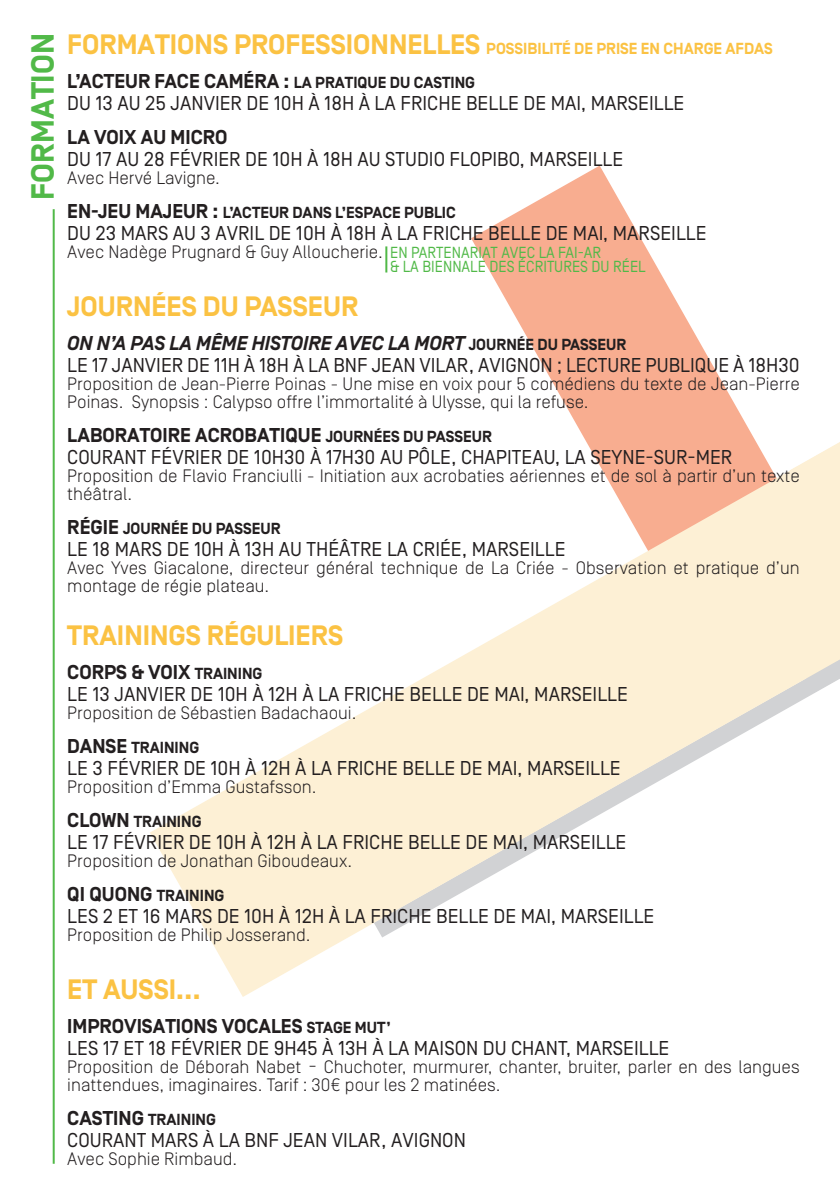
<style>
.page{position:relative;width:840px;height:1191px;background:#fff}
.page>*{position:absolute;margin:0;border:0;box-sizing:border-box;transform-origin:0 0}
.t1{font:700 32px "Simplon Norm";color:#51b948}
.t2{font:700 28px "Simplon Norm";color:#fbc243}
.t3{font:20px "Simplon Norm";color:#231f20}
.t4{font:700 20px "Simplon Norm";color:#231f20}
.t5{font:italic 700 20px "Simplon Norm";color:#231f20}
.t6{font:300 18px/18px "Simplon Norm";color:#231f20}
.t7{font:700 16px "Simplon Norm";color:#231f20}
.t8{font:700 16px "Simplon Norm";color:#fbc243}
.t9{font:16px "Simplon Norm";color:#51b948;scale:.95 1}
.s1{font-size:28px}
.s2{font-size:16px}
.s3{font-size:20px}
.s4{font-style:normal;font-size:16px}
</style>
<div class="page">
<svg style="left:471px;top:166px;width:285px;height:276px;fill:#f8ad90"></svg>
<svg style="left:150px;top:442px;width:666px;height:555px"></svg>
<svg style="left:789px;top:442px;width:50px;height:250px;background:#faefd7"></svg>
<hr style="left:53px;top:209px;width:2px;height:954px;background:#51b948">
<hr style="left:385px;top:246px;width:2px;height:26px;background:#51b948">
<p class="t1" style="left:25px;top:200px;width:168px;rotate:-90deg">FORMATION</p>
<p class="t8" style="left:67px;top:40px;width:706px"><span class="s1">FORMATIONS PROFESSIONNELLES</span> POSSIBILITÉ DE PRISE EN CHARGE AFDAS</p>
<p class="t4" style="left:67px;top:71px;width:409px">L’ACTEUR FACE CAMÉRA : <span class="s2">LA PRATIQUE DU CASTING</span></p>
<p class="t3" style="left:67px;top:93px;width:618px">DU 13 AU 25 JANVIER DE 10H À 18H À LA FRICHE BELLE DE MAI, MARSEILLE</p>
<p class="t4" style="left:67px;top:127px;width:161px">LA VOIX AU MICRO</p>
<p class="t3" style="left:67px;top:149px;width:557px">DU 17 AU 28 FÉVRIER DE 10H À 18H AU STUDIO FLOPIBO, MARSEILLE</p>
<p class="t6" style="left:67px;top:169px;width:154px">Avec Hervé Lavigne.</p>
<p class="t7" style="left:67px;top:204px;width:390px"><span class="s3">EN-JEU MAJEUR :</span> L’ACTEUR DANS L’ESPACE PUBLIC</p>
<p class="t3" style="left:67px;top:223px;width:640px">DU 23 MARS AU 3 AVRIL DE 10H À 18H À LA FRICHE BELLE DE MAI, MARSEILLE</p>
<p class="t6" style="left:67px;top:243px;width:317px">Avec Nadège Prugnard &amp; Guy Alloucherie.</p>
<p class="t2" style="left:67px;top:292px;width:292px">JOURNÉES DU PASSEUR</p>
<p class="t5" style="left:67px;top:333px;width:560px">ON N’A PAS LA MÊME HISTOIRE AVEC LA MORT <span class="s4">JOURNÉE DU PASSEUR</span></p>
<p class="t3" style="left:67px;top:355px;width:733px">LE 17 JANVIER DE 11H À 18H À LA BNF JEAN VILAR, AVIGNON ; LECTURE PUBLIQUE À 18H30</p>
<p class="t6" style="left:67px;top:375px;width:733px">Proposition de Jean-Pierre Poinas - Une mise en voix pour 5 comédiens du texte de Jean-Pierre<br>Poinas. Synopsis : Calypso offre l’immortalité à Ulysse, qui la refuse.</p>
<p class="t4" style="left:67px;top:425px;width:426px">LABORATOIRE ACROBATIQUE <span class="s2">JOURNÉES DU PASSEUR</span></p>
<p class="t3" style="left:67px;top:447px;width:666px">COURANT FÉVRIER DE 10H30 À 17H30 AU PÔLE, CHAPITEAU, LA SEYNE-SUR-MER</p>
<p class="t6" style="left:67px;top:467px;width:733px">Proposition de Flavio Franciulli - Initiation aux acrobaties aériennes et de sol à partir d’un texte théâtral.</p>
<p class="t7" style="left:67px;top:520px;width:215px"><span class="s3">RÉGIE</span> JOURNÉE DU PASSEUR</p>
<p class="t3" style="left:67px;top:539px;width:499px">LE 18 MARS DE 10H À 13H AU THÉÂTRE LA CRIÉE, MARSEILLE</p>
<p class="t6" style="left:67px;top:559px;width:733px">Avec Yves Giacalone, directeur général technique de La Criée - Observation et pratique d’un montage de régie plateau.</p>
<p class="t2" style="left:67px;top:620px;width:277px">TRAININGS RÉGULIERS</p>
<p class="t4" style="left:67px;top:661px;width:196px">CORPS &amp; VOIX <span class="s2">TRAINING</span></p>
<p class="t3" style="left:67px;top:683px;width:562px">LE 13 JANVIER DE 10H À 12H À LA FRICHE BELLE DE MAI, MARSEILLE</p>
<p class="t6" style="left:67px;top:703px;width:290px">Proposition de Sébastien Badachaoui.</p>
<p class="t7" style="left:67px;top:738px;width:133px"><span class="s3">DANSE</span> TRAINING</p>
<p class="t3" style="left:67px;top:757px;width:554px">LE 3 FÉVRIER DE 10H À 12H À LA FRICHE BELLE DE MAI, MARSEILLE</p>
<p class="t6" style="left:67px;top:777px;width:250px">Proposition d’Emma Gustafsson.</p>
<p class="t7" style="left:67px;top:812px;width:136px"><span class="s3">CLOWN</span> TRAINING</p>
<p class="t3" style="left:67px;top:831px;width:560px">LE 17 FÉVRIER DE 10H À 12H À LA FRICHE BELLE DE MAI, MARSEILLE</p>
<p class="t6" style="left:67px;top:851px;width:286px">Proposition de Jonathan Giboudeaux.</p>
<p class="t7" style="left:67px;top:886px;width:158px"><span class="s3">QI QUONG</span> TRAINING</p>
<p class="t3" style="left:67px;top:905px;width:588px">LES 2 ET 16 MARS DE 10H À 12H À LA FRICHE BELLE DE MAI, MARSEILLE</p>
<p class="t6" style="left:67px;top:925px;width:245px">Proposition de Philip Josserand.</p>
<p class="t2" style="left:67px;top:974px;width:135px">ET AUSSI...</p>
<p class="t4" style="left:67px;top:1015px;width:324px">IMPROVISATIONS VOCALES <span class="s2">STAGE MUT’</span></p>
<p class="t3" style="left:67px;top:1037px;width:603px">LES 17 ET 18 FÉVRIER DE 9H45 À 13H À LA MAISON DU CHANT, MARSEILLE</p>
<p class="t6" style="left:67px;top:1057px;width:733px">Proposition de Déborah Nabet <span class="s3">-</span> Chuchoter, murmurer, chanter, bruiter, parler en des langues inattendues, imaginaires. Tarif : 30€ pour les 2 matinées.</p>
<p class="t7" style="left:67px;top:1110px;width:150px"><span class="s3">CASTING</span> TRAINING</p>
<p class="t3" style="left:67px;top:1129px;width:400px">COURANT MARS À LA BNF JEAN VILAR, AVIGNON</p>
<p class="t6" style="left:67px;top:1149px;width:171px">Avec Sophie Rimbaud.</p>
<p class="t9" style="left:390px;top:244px;width:223px">EN PARTENARIAT AVEC LA FAI-AR</p>
<p class="t9" style="left:390px;top:258px;width:270px">&amp; LA BIENNALE DES ÉCRITURES DU RÉEL</p>
</div>
